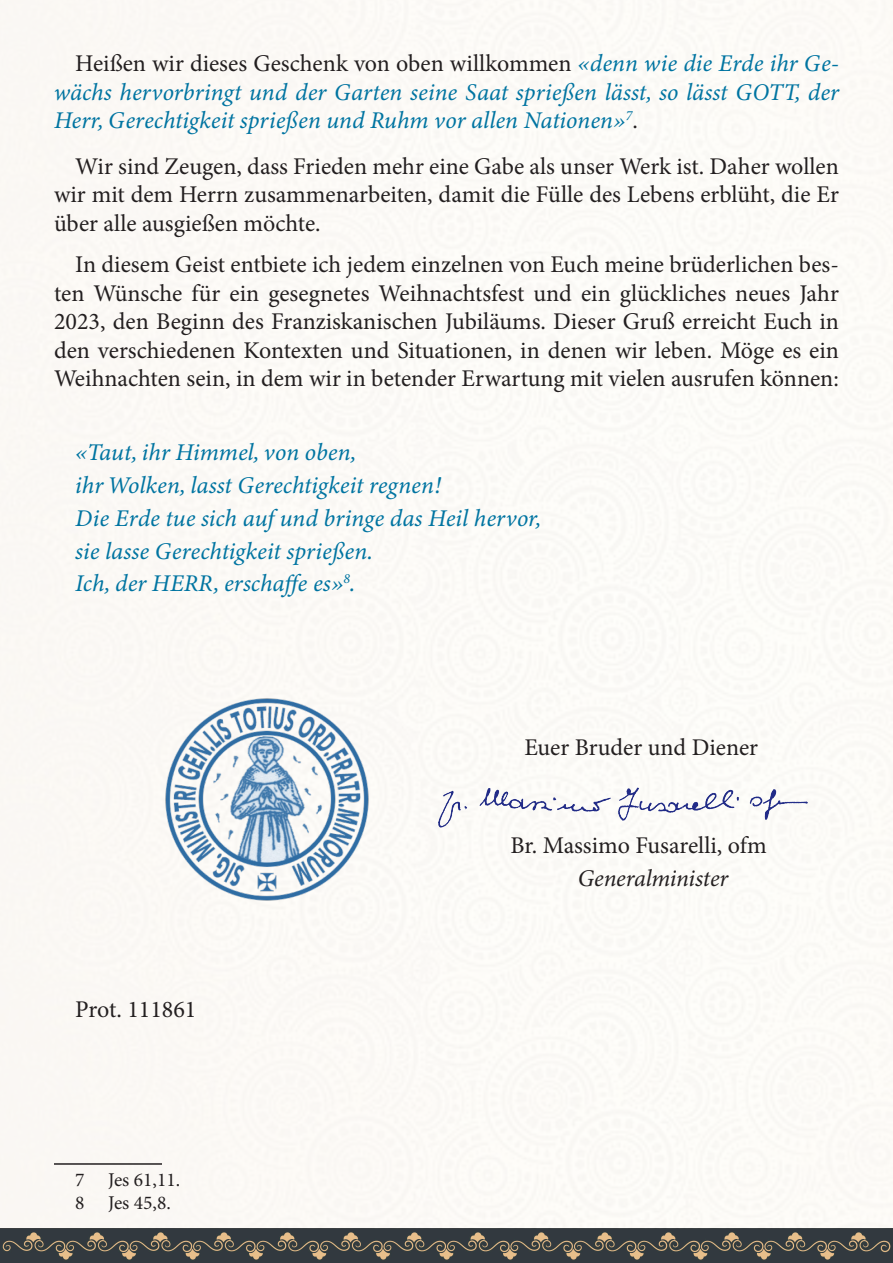
<style>
.page{position:relative;width:893px;height:1263px;background:#fbf9f6}
.page>*{position:absolute;margin:0;border:0;box-sizing:border-box;transform-origin:0 0}
.t1{font:24px/28.5px "Minion Pro";color:#231f20;text-align:justify}
.t2{font:italic 24px/28.5px "Minion Variable Concept";color:#0074a1;text-align:justify}
.t3{font:italic 24px "Minion Pro";letter-spacing:-.01em;color:#231f20}
.piepagina{font:19.5px "Minion Pro";color:#231f20}
.s1{font-family:"Minion Pro";font-style:normal;color:#231f20}
</style>
<div class="page">
<hr style="left:54px;top:1163px;width:108px;height:2px;background:#231f20">
<img style="left:387px;top:753px;width:458px;height:93px">
<img style="left:166px;top:698px;width:202px;height:203px">
<p class="t2" style="left:54px;top:49px;width:786px;text-indent:21px"><span class="s1">Heißen wir dieses Geschenk von oben willkommen</span> «denn wie die Erde ihr Ge&shy;wächs hervorbringt und der Garten seine Saat sprießen lässt, so lässt GOTT, der Herr, Gerechtigkeit sprießen und Ruhm vor allen Nationen»<sup>7</sup><span class="s1">.</span></p>
<p class="t1" style="left:54px;top:152px;width:786px;text-indent:21px">Wir sind Zeugen, dass Frieden mehr eine Gabe als unser Werk ist. Daher wollen wir mit dem Herrn zusammenarbeiten, damit die Fülle des Lebens erblüht, die Er über alle ausgießen möchte.</p>
<p class="t1" style="left:54px;top:250px;width:786px;text-indent:21px">In diesem Geist entbiete ich jedem einzelnen von Euch meine brüderlichen bes&shy;ten Wünsche für ein gesegnetes Weihnachtsfest und ein glückliches neues Jahr 2023, den Beginn des Franziskanischen Jubiläums. Dieser Gruß erreicht Euch in den verschiedenen Kontexten und Situationen, in denen wir leben. Möge es ein Weihnachten sein, in dem wir in betender Erwartung mit vielen ausrufen können:</p>
<p class="t2" style="left:75px;top:438px;width:282px">«Taut, ihr Himmel, von oben,</p>
<p class="t2" style="left:75px;top:471px;width:367px">ihr Wolken, lasst Gerechtigkeit regnen!</p>
<p class="t2" style="left:75px;top:504px;width:466px">Die Erde tue sich auf und bringe das Heil hervor,</p>
<p class="t2" style="left:75px;top:536px;width:298px">sie lasse Gerechtigkeit sprießen.</p>
<p class="t2" style="left:75px;top:569px;width:281px">Ich, der HERR, erschaffe es»<sup>8</sup>.</p>
<p class="t1" style="left:524px;top:733px;width:235px">Euer Bruder und Diener</p>
<p class="t1" style="left:75px;top:995px;width:123px">Prot. 111861</p>
<p class="piepagina" style="left:75px;top:1167px;width:106px">7 Jes 61,11.</p>
<p class="piepagina" style="left:75px;top:1190px;width:97px">8 Jes 45,8.</p>
<p class="t1" style="left:511px;top:831px;width:258px">Br. Massimo Fusarelli, ofm</p>
<p class="t3" style="left:578px;top:864px;width:152px">Generalminister</p>
</div>
